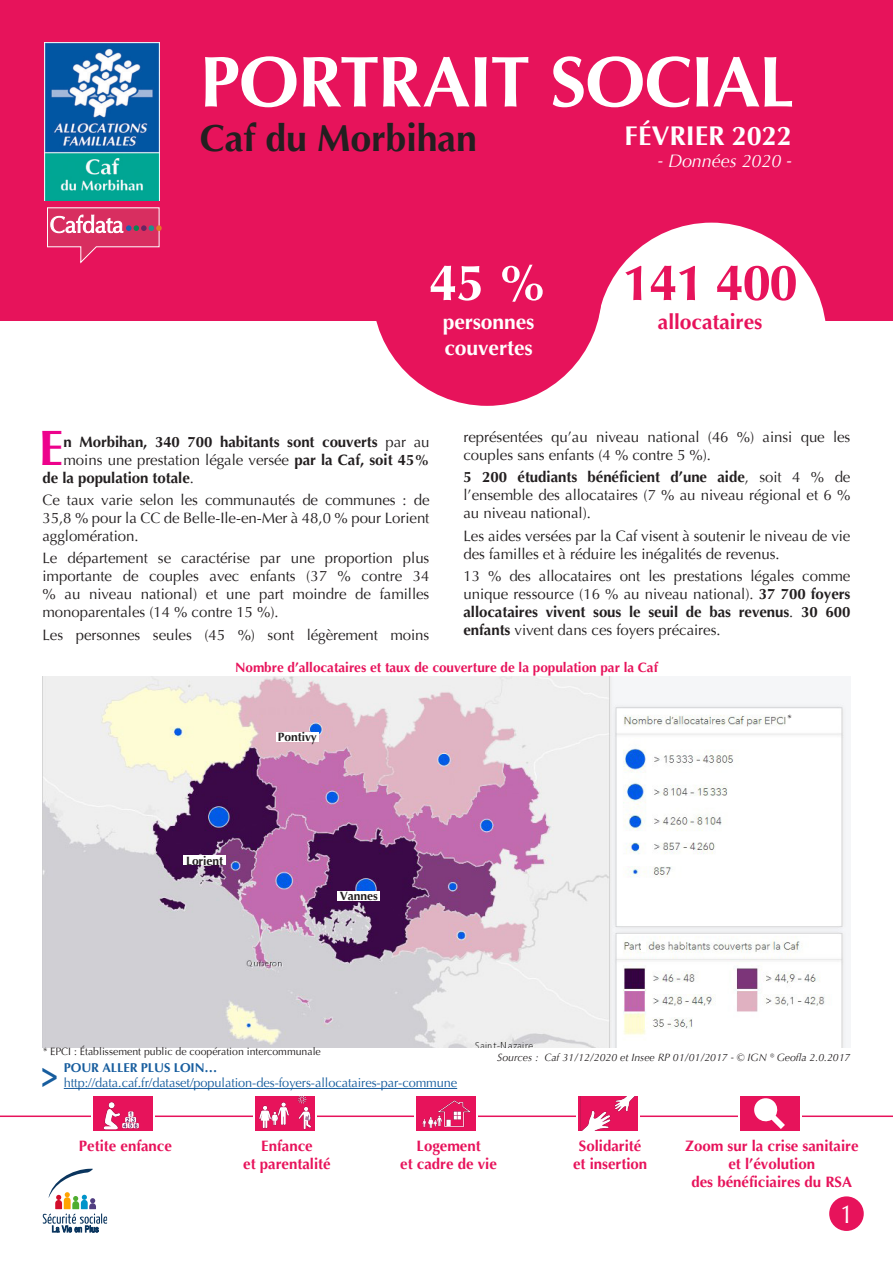
<style>
.page{position:relative;width:893px;height:1263px;background:#fff}
.page>*{position:absolute;margin:0;border:0;box-sizing:border-box;transform-origin:0 0}
.Titre_du_Doc{font:700 72px "Optima";letter-spacing:-.025em;color:#fff}
.Intro_ZOOM{font:700 51px "Optima";letter-spacing:-.03em;color:#e7135b}
.Intro_ZOOM-2{font:700 51px "Optima";color:#fff}
.texte_courant_1_av{font:700 49.5px "Optima";color:#ed028c}
.Intro_ZOOM-3{font:700 37.5px "Optima";letter-spacing:-.005em;color:#231f20}
.Aller_plus_loin{font:700 37.2px "Optima";color:#175d9e;scale:.75 1}
.Date{font:700 27px "Optima";letter-spacing:-.005em;color:#fff}
.t1{font:26.4px "CG Omega";color:#fff;scale:.91 1}
.Intro_ZOOM-4{font:700 21px/25.2px "Optima";letter-spacing:-.005em;color:#fff}
.Intro_ZOOM-5{font:700 21px "Optima";letter-spacing:-.005em;color:#e7135b}
.Date-2{font:italic 18px "Optima";letter-spacing:-.005em;color:#fff}
.texte_courant_1_av-2{font:15px/18px "Optima";letter-spacing:-.005em;color:#231f20;text-align:justify}
.SOMMAIRE{font:700 15px/18px "Optima";color:#e7135b;text-align:center}
.texte_courant_1_av-3{font:700 15px "Optima";letter-spacing:-.005em;color:#231f20}
.Titre_dataviz_centre{font:700 13.5px "Optima";color:#e7135b}
.Lien{font:12.75px "Optima";letter-spacing:-.005em;color:#175d9e}
.Aller_plus_loin-2{font:700 12.75px "Optima";letter-spacing:-.005em;color:#175d9e}
.Intro_ZOOM-6{font:700 12px "Optima";letter-spacing:-.005em;color:#231f20}
.Source_tableau_Carte{font:italic 10.5px "Optima";color:#231f20}
.Source_tableau_Carte-2{font:10.5px "Optima";color:#231f20}
.s1{font-weight:400}
.s2{font-weight:700}
.s3{font-style:italic}
</style>
<div class="page">
<div style="left:0;top:0;width:893px;height:321px;background:#e7135b"></div>
<svg style="left:596px;top:223px;width:230px;height:104px"></svg>
<div style="left:372px;top:176px;width:230px;height:230px;background:#e7135b;border-radius:50%"></div>
<img style="left:45px;top:43px;width:114px;height:157px">
<svg style="left:47px;top:207px;width:115px;height:57px"></svg>
<hr style="left:0;top:1115px;width:893px;height:2px;background:#e7135b">
<svg style="left:43px;top:1168px;width:64px;height:64px"></svg>
<div style="left:92px;top:1094px;width:63px;height:38px;background:linear-gradient(to right,#e7135b,#e7135b)"></div>
<img style="left:94px;top:1096px;width:59px;height:34px">
<svg style="left:253px;top:1096px;width:64px;height:35px"></svg>
<div style="left:255px;top:1096px;width:59px;height:34px;background:#e7135b"></div>
<img style="left:259px;top:1096px;width:53px;height:34px">
<div style="left:415px;top:1094px;width:63px;height:38px;background:linear-gradient(to right,#e7135b,#e7135b)"></div>
<div style="left:417px;top:1096px;width:59px;height:34px;background:#e7135b"></div>
<img style="left:422px;top:1100px;width:49px;height:28px">
<svg style="left:576px;top:1115px;width:64px;height:16px"></svg>
<div style="left:578px;top:1096px;width:60px;height:34px;background:#e7135b"></div>
<img style="left:580px;top:1096px;width:55px;height:34px">
<div style="left:738px;top:1094px;width:63px;height:38px;background:linear-gradient(to right,#e7135b,#e7135b)"></div>
<div style="left:740px;top:1096px;width:59px;height:34px;background:#e7135b"></div>
<svg style="left:754px;top:1098px;width:31px;height:31px"></svg>
<div style="left:829px;top:1196px;width:35px;height:35px;background:#e7135b;border-radius:50%"></div>
<hr style="left:64px;top:1088px;width:393px;height:1px;background:#175d9e">
<img style="left:43px;top:676px;width:807px;height:371px">
<hr style="left:641px;top:941px;width:4px;height:11px;background:#fff">
<div style="left:183px;top:856px;width:43px;height:9px;background:#fff"></div>
<div style="left:337px;top:891px;width:43px;height:9px;background:#fff"></div>
<div style="left:276px;top:732px;width:43px;height:9px;background:#fff"></div>
<p class="Titre_du_Doc" style="left:200px;top:41px;width:596px">PORTRAIT SOCIAL</p>
<p class="Intro_ZOOM-3" style="left:200px;top:117px;width:279px">Caf du Morbihan</p>
<p class="Date" style="left:625px;top:120px;width:169px">FÉVRIER 2022</p>
<p class="Date-2" style="left:658px;top:150px;width:135px">- Données 2020 -</p>
<p class="Intro_ZOOM-2" style="left:429px;top:254px;width:120px">45 %</p>
<p class="Intro_ZOOM-4" style="left:443px;top:310px;width:93px">personnes couvertes</p>
<p class="Intro_ZOOM" style="left:622px;top:254px;width:177px">141 400</p>
<p class="Intro_ZOOM-5" style="left:658px;top:310px;width:106px">allocataires</p>
<p class="texte_courant_1_av" style="left:39px;top:420px;width:26px">E</p>
<p class="texte_courant_1_av-3" style="left:64px;top:433px;width:367px">n Morbihan, 340 700 habitants sont couverts <span class="s1">par au</span></p>
<p class="texte_courant_1_av-2" style="left:64px;top:451px;width:367px">moins une prestation légale versée <span class="s2">par la Caf, soit 45%</span></p>
<p class="texte_courant_1_av-3" style="left:43px;top:469px;width:153px">de la population totale<span class="s1">.</span></p>
<p class="texte_courant_1_av-2" style="left:43px;top:491px;width:388px">Ce taux varie selon les communautés de communes : de 35,8 % pour la CC de Belle-Ile-en-Mer à 48,0 % pour Lorient agglomération.</p>
<p class="texte_courant_1_av-2" style="left:43px;top:549px;width:388px">Le département se caractérise par une proportion plus importante de couples avec enfants (37 % contre 34 % au niveau national) et une part moindre de familles monoparentales (14 % contre 15 %).</p>
<p class="texte_courant_1_av-2" style="left:43px;top:626px;width:388px">Les personnes seules (45 %) sont légèrement moins</p>
<p class="texte_courant_1_av-2" style="left:463px;top:428px;width:388px">représentées qu’au niveau national (46 %) ainsi que les couples sans enfants (4 % contre 5 %).</p>
<p class="texte_courant_1_av-2" style="left:463px;top:468px;width:388px"><span class="s2">5 200 étudiants bénéficient d’une aide</span>, soit 4 % de l’ensemble des allocataires (7 % au niveau régional et 6 % au niveau national).</p>
<p class="texte_courant_1_av-2" style="left:463px;top:527px;width:388px">Les aides versées par la Caf visent à soutenir le niveau de vie des familles et à réduire les inégalités de revenus.</p>
<p class="texte_courant_1_av-2" style="left:463px;top:567px;width:388px">13 % des allocataires ont les prestations légales comme unique ressource (16 % au niveau national). <span class="s2">37 700 foyers allocataires vivent sous le seuil de bas revenus</span>. <span class="s2">30 600 enfants</span> vivent dans ces foyers précaires.</p>
<p class="Titre_dataviz_centre" style="left:235px;top:659px;width:424px">Nombre d’allocataires et taux de couverture de la population par la Caf</p>
<p class="Intro_ZOOM-6" style="left:278px;top:730px;width:41px">Pontivy</p>
<p class="Intro_ZOOM-6" style="left:186px;top:854px;width:39px">Lorient</p>
<p class="Intro_ZOOM-6" style="left:340px;top:889px;width:39px">Vannes</p>
<p class="Source_tableau_Carte" style="left:787px;top:713px;width:6px">*</p>
<p class="Source_tableau_Carte-2" style="left:43px;top:1046px;width:280px"><span class="s3">*</span> EPCI : Établissement public de coopération intercommunale</p>
<p class="Aller_plus_loin" style="left:41px;top:1053px;width:24px">&gt;</p>
<p class="Aller_plus_loin-2" style="left:64px;top:1060px;width:155px">POUR ALLER PLUS LOIN…</p>
<p class="Lien" style="left:64px;top:1075px;width:395px">http://data.caf.fr/dataset/population-des-foyers-allocataires-par-commune</p>
<p class="Source_tableau_Carte" style="left:497px;top:1051px;width:355px">Sources : Caf 31/12/2020 et Insee RP 01/01/2017 - © IGN ® Geofla 2.0.2017</p>
<p class="SOMMAIRE" style="left:79px;top:1137px;width:95px">Petite enfance</p>
<p class="SOMMAIRE" style="left:243px;top:1137px;width:89px">Enfance<br>et parentalité</p>
<p class="SOMMAIRE" style="left:400px;top:1137px;width:98px">Logement<br>et cadre de vie</p>
<p class="SOMMAIRE" style="left:685px;top:1137px;width:175px">Zoom sur la crise sanitaire et l’évolution<br>des bénéficiaires du RSA</p>
<p class="SOMMAIRE" style="left:573px;top:1137px;width:76px">Solidarité et insertion</p>
<p class="t1" style="left:840px;top:1198px;width:16px">1</p>
</div>
